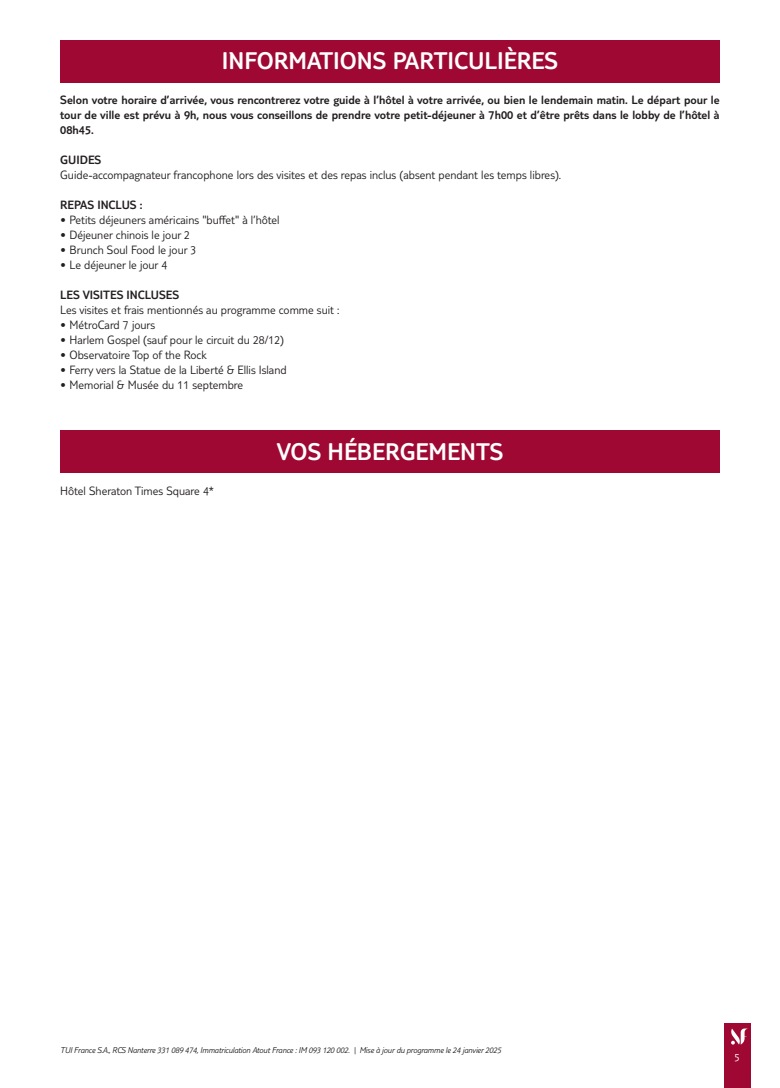
<style>
.page{position:relative;width:780px;height:1088px;background:#fff}
.page>*{position:absolute;margin:0;border:0;box-sizing:border-box;transform-origin:0 0}
.t1{font:300 25px "TUI Type";color:#fff}
.t2{font:300 12.5px "TUI Type";color:#231f20}
.t3{font:300 12.5px/15px "TUI Type";color:#231f20;text-align:justify}
.t4{font:300 11.25px "TUI Type";color:#fff}
.t5{font:italic 300 8.75px "TUI Type";letter-spacing:-.02em;color:#231f20}
</style>
<div class="page">
<div style="left:724px;top:1023px;width:26px;height:65px;background:#9e0832"></div>
<svg style="left:731px;top:1028px;width:17px;height:16px"></svg>
<div style="left:60px;top:40px;width:659px;height:42px;background:#9e0832"></div>
<div style="left:60px;top:430px;width:659px;height:42px;background:#9e0832"></div>
<h1 class="t1" style="left:222px;top:47px;width:337px">INFORMATIONS PARTICULIÈRES</h1>
<p class="t3" style="left:60px;top:92px;width:661px">Selon votre horaire d’arrivée, vous rencontrerez votre guide à l’hôtel à votre arrivée, ou bien le lendemain matin. Le départ pour le tour de ville est prévu à 9h, nous vous conseillons de prendre votre petit-déjeuner à 7h00 et d’être prêts dans le lobby de l’hôtel à 08h45.</p>
<p class="t3" style="left:60px;top:152px;width:43px">GUIDES</p>
<p class="t2" style="left:60px;top:168px;width:502px">Guide-accompagnateur francophone lors des visites et des repas inclus (absent pendant les temps libres).</p>
<p class="t3" style="left:60px;top:197px;width:84px">REPAS INCLUS :</p>
<p class="t2" style="left:60px;top:213px;width:221px">• Petits déjeuners américains "buffet" à l’hôtel</p>
<p class="t2" style="left:60px;top:228px;width:131px">• Déjeuner chinois le jour 2</p>
<p class="t2" style="left:60px;top:243px;width:138px">• Brunch Soul Food le jour 3</p>
<p class="t2" style="left:60px;top:258px;width:108px">• Le déjeuner le jour 4</p>
<p class="t3" style="left:60px;top:287px;width:120px">LES VISITES INCLUSES</p>
<p class="t2" style="left:60px;top:303px;width:281px">Les visites et frais mentionnés au programme comme suit :</p>
<p class="t2" style="left:60px;top:318px;width:97px">• MétroCard 7 jours</p>
<p class="t2" style="left:60px;top:333px;width:225px">• Harlem Gospel (sauf pour le circuit du 28/12)</p>
<p class="t2" style="left:60px;top:348px;width:148px">• Observatoire Top of the Rock</p>
<p class="t2" style="left:60px;top:363px;width:228px">• Ferry vers la Statue de la Liberté &amp; Ellis Island</p>
<p class="t2" style="left:60px;top:378px;width:184px">• Memorial &amp; Musée du 11 septembre</p>
<p class="t2" style="left:60px;top:483px;width:155px">Hôtel Sheraton Times Square 4*</p>
<h1 class="t1" style="left:277px;top:437px;width:228px">VOS HÉBERGEMENTS</h1>
<p class="t5" style="left:60px;top:1045px;width:442px">TUI France S.A., RCS Nanterre 331 089 474, Immatriculation Atout France : IM 093 120 002. | Mise à jour du programme le 24 janvier 2025</p>
<p class="t4" style="left:734px;top:1050px;width:7px">5</p>
</div>
